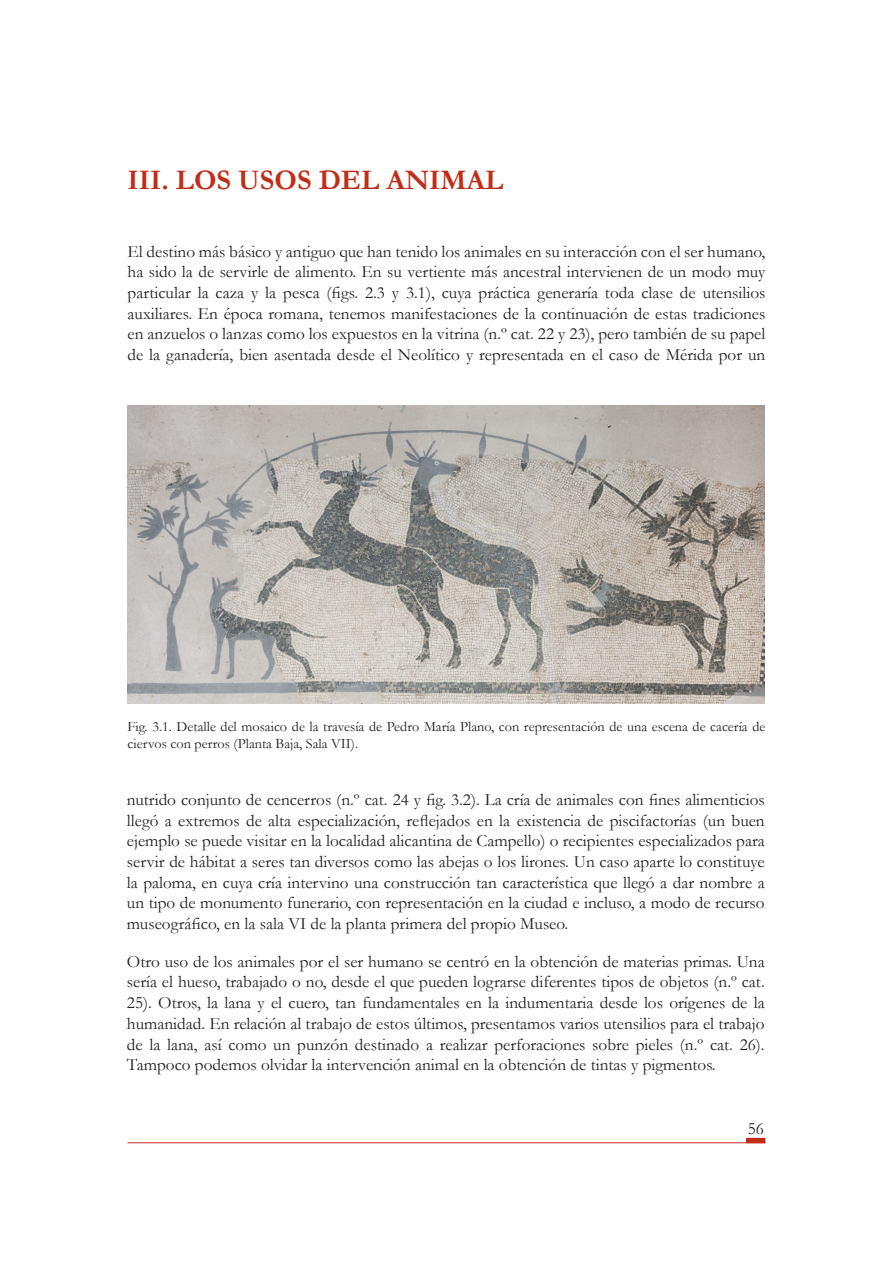
<style>
.page{position:relative;width:893px;height:1263px;background:#fff}
.page>*{position:absolute;margin:0;border:0;box-sizing:border-box;transform-origin:0 0}
.Apartado_1{font:700 28.5px "Garamond";color:#c02d19}
.t1{font:17.25px/20.7px "Garamond";color:#231f20;text-align:justify}
.Pies_de_figuras{font:14.25px/17.1px "Garamond";color:#231f20}
</style>
<div class="page">
<hr style="left:128px;top:1142px;width:637px;height:1px;background:#c02d19">
<div style="left:746px;top:1138px;width:19px;height:5px;background:#c02d19"></div>
<img style="left:128px;top:405px;width:637px;height:299px">
<p class="Apartado_1" style="left:128px;top:160px;width:377px">III. LOS USOS DEL ANIMAL</p>
<p class="t1" style="left:128px;top:240px;width:639px">El destino más básico y antiguo que han tenido los animales en su interacción con el ser humano, ha sido la de servirle de alimento. En su vertiente más ancestral intervienen de un modo muy particular la caza y la pesca (figs. 2.3 y 3.1), cuya práctica generaría toda clase de utensilios auxiliares. En época romana, tenemos manifestaciones de la continuación de estas tradiciones en anzuelos o lanzas como los expuestos en la vitrina (n.º cat. 22 y 23), pero también de su papel de la ganadería, bien asentada desde el Neolítico y representada en el caso de Mérida por un</p>
<p class="Pies_de_figuras" style="left:128px;top:718px;width:639px">Fig. 3.1. Detalle del mosaico de la travesía de Pedro María Plano, con representación de una escena de cacería de ciervos con perros (Planta Baja, Sala VII).</p>
<p class="t1" style="left:127px;top:789px;width:639px">nutrido conjunto de cencerros (n.º cat. 24 y fig. 3.2). La cría de animales con fines alimenticios llegó a extremos de alta especialización, reflejados en la existencia de piscifactorías (un buen ejemplo se puede visitar en la localidad alicantina de Campello) o recipientes especializados para servir de hábitat a seres tan diversos como las abejas o los lirones. Un caso aparte lo constituye la paloma, en cuya cría intervino una construcción tan característica que llegó a dar nombre a un tipo de monumento funerario, con representación en la ciudad e incluso, a modo de recurso museográfico, en la sala VI de la planta primera del propio Museo.</p>
<p class="t1" style="left:127px;top:950px;width:639px">Otro uso de los animales por el ser humano se centró en la obtención de materias primas. Una sería el hueso, trabajado o no, desde el que pueden lograrse diferentes tipos de objetos (n.º cat.<br>25). Otros, la lana y el cuero, tan fundamentales en la indumentaria desde los orígenes de la humanidad. En relación al trabajo de estos últimos, presentamos varios utensilios para el trabajo de la lana, así como un punzón destinado a realizar perforaciones sobre pieles (n.º cat. 26).<br>Tampoco podemos olvidar la intervención animal en la obtención de tintas y pigmentos.</p>
<p class="t1" style="left:748px;top:1118px;width:18px">56</p>
</div>
